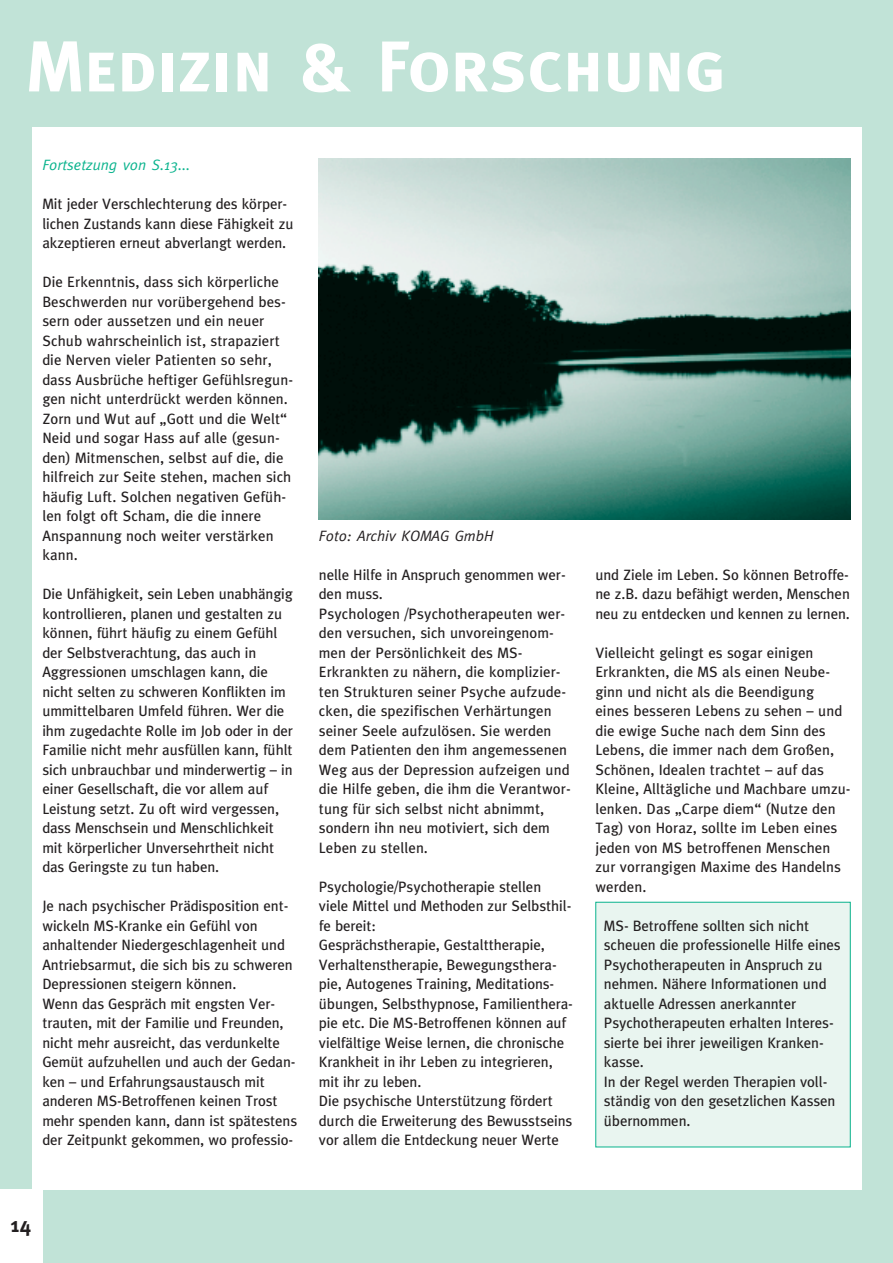
<style>
.page{position:relative;width:893px;height:1263px;background:#fff}
.page>*{position:absolute;margin:0;border:0;box-sizing:border-box;transform-origin:0 0}
.t1{font:72px "Meta Bold Caps";color:#fff}
.t2{font:700 21px "Meta Plus";color:#231f20}
.t3{font:15px/19.5px "Meta";color:#231f20}
.t4{font:italic 15px "Meta";color:#0ab38d}
.t5{font:italic 15px "Meta";color:#231f20}
</style>
<div class="page">
<div style="left:0;top:0;width:892px;height:1263px;background:#c1e3d7"></div>
<div style="left:32px;top:127px;width:829px;height:1063px;background:#fff"></div>
<div style="left:0;top:1190px;width:42px;height:73px;background:#fff"></div>
<img style="left:319px;top:159px;width:531px;height:360px">
<div style="left:595px;top:902px;width:255px;height:245px;background:#e9f5f0"></div>
<h1 class="t1" style="left:26px;top:24px;width:700px">Medizin &amp; Forschung</h1>
<p class="t4" style="left:42px;top:160px;width:149px">Fortsetzung von S.13...</p>
<p class="t3" style="left:42px;top:196px;width:252px">Mit jeder Verschlechterung des körper&shy;lichen Zustands kann diese Fähigkeit zu akzeptieren erneut abverlangt werden.</p>
<p class="t3" style="left:42px;top:274px;width:252px">Die Erkenntnis, dass sich körperliche Beschwerden nur vorübergehend bes&shy;sern oder aussetzen und ein neuer Schub wahrscheinlich ist, strapaziert die Nerven vieler Patienten so sehr, dass Ausbrüche heftiger Gefühlsregun&shy;gen nicht unterdrückt werden können.<br>Zorn und Wut auf „Gott und die Welt“ Neid und sogar Hass auf alle (gesun&shy;den) Mitmenschen, selbst auf die, die hilfreich zur Seite stehen, machen sich häufig Luft. Solchen negativen Gefüh&shy;len folgt oft Scham, die die innere Anspannung noch weiter verstärken kann.</p>
<p class="t3" style="left:42px;top:586px;width:252px">Die Unfähigkeit, sein Leben unabhängig kontrollieren, planen und gestalten zu können, führt häufig zu einem Gefühl der Selbstverachtung, das auch in Aggressionen umschlagen kann, die nicht selten zu schweren Konflikten im ummittelbaren Umfeld führen. Wer die ihm zugedachte Rolle im Job oder in der Familie nicht mehr ausfüllen kann, fühlt sich unbrauchbar und minderwertig – in einer Gesellschaft, die vor allem auf Leistung setzt. Zu oft wird vergessen, dass Menschsein und Menschlichkeit mit körperlicher Unversehrtheit nicht das Geringste zu tun haben.</p>
<p class="t3" style="left:42px;top:898px;width:256px">Je nach psychischer Prädisposition ent&shy;wickeln MS-Kranke ein Gefühl von anhaltender Niedergeschlagenheit und Antriebsarmut, die sich bis zu schweren Depressionen steigern können.<br>Wenn das Gespräch mit engsten Ver&shy;trauten, mit der Familie und Freunden, nicht mehr ausreicht, das verdunkelte Gemüt aufzuhellen und auch der Gedan&shy;ken – und Erfahrungsaustausch mit anderen MS-Betroffenen keinen Trost mehr spenden kann, dann ist spätestens der Zeitpunkt gekommen, wo professio-</p>
<p class="t5" style="left:319px;top:530px;width:176px">Foto: Archiv KOMAG GmbH</p>
<p class="t3" style="left:319px;top:566px;width:253px">nelle Hilfe in Anspruch genommen wer&shy;den muss.<br>Psychologen /Psychotherapeuten wer&shy;den versuchen, sich unvoreingenom&shy;men der Persönlichkeit des MS-Erkrankten zu nähern, die komplizier&shy;ten Strukturen seiner Psyche aufzude&shy;cken, die spezifischen Verhärtungen seiner Seele aufzulösen. Sie werden dem Patienten den ihm angemessenen Weg aus der Depression aufzeigen und die Hilfe geben, die ihm die Verantwor&shy;tung für sich selbst nicht abnimmt, sondern ihn neu motiviert, sich dem Leben zu stellen.</p>
<p class="t3" style="left:319px;top:878px;width:255px">Psychologie/Psychotherapie stellen viele Mittel und Methoden zur Selbsthil&shy;fe bereit:<br>Gesprächstherapie, Gestalttherapie, Verhaltenstherapie, Bewegungsthera&shy;pie, Autogenes Training, Meditations&shy;übungen, Selbsthypnose, Familienthera&shy;pie etc. Die MS-Betroffenen können auf vielfältige Weise lernen, die chronische Krankheit in ihr Leben zu integrieren, mit ihr zu leben.<br>Die psychische Unterstützung fördert durch die Erweiterung des Bewusstseins vor allem die Entdeckung neuer Werte</p>
<p class="t3" style="left:595px;top:566px;width:256px;text-align:justify">und Ziele im Leben. So können Betroffe&shy;ne z.B. dazu befähigt werden, Menschen neu zu entdecken und kennen zu lernen.</p>
<p class="t3" style="left:595px;top:644px;width:256px">Vielleicht gelingt es sogar einigen Erkrankten, die MS als einen Neube&shy;ginn und nicht als die Beendigung eines besseren Lebens zu sehen – und die ewige Suche nach dem Sinn des Lebens, die immer nach dem Großen, Schönen, Idealen trachtet – auf das Kleine, Alltägliche und Machbare umzu&shy;lenken. Das „Carpe diem“ (Nutze den Tag) von Horaz, sollte im Leben eines jeden von MS betroffenen Menschen zur vorrangigen Maxime des Handelns werden.</p>
<p class="t3" style="left:604px;top:917px;width:238px">MS- Betroffene sollten sich nicht scheuen die professionelle Hilfe eines<br>Psychotherapeuten in Anspruch zu nehmen. Nähere Informationen und aktuelle Adressen anerkannter<br>Psychotherapeuten erhalten Interes&shy;sierte bei ihrer jeweiligen Kranken&shy;kasse.<br>In der Regel werden Therapien voll&shy;ständig von den gesetzlichen Kassen übernommen.</p>
<h2 class="t2" style="left:11px;top:1217px;width:22px">14</h2>
</div>
